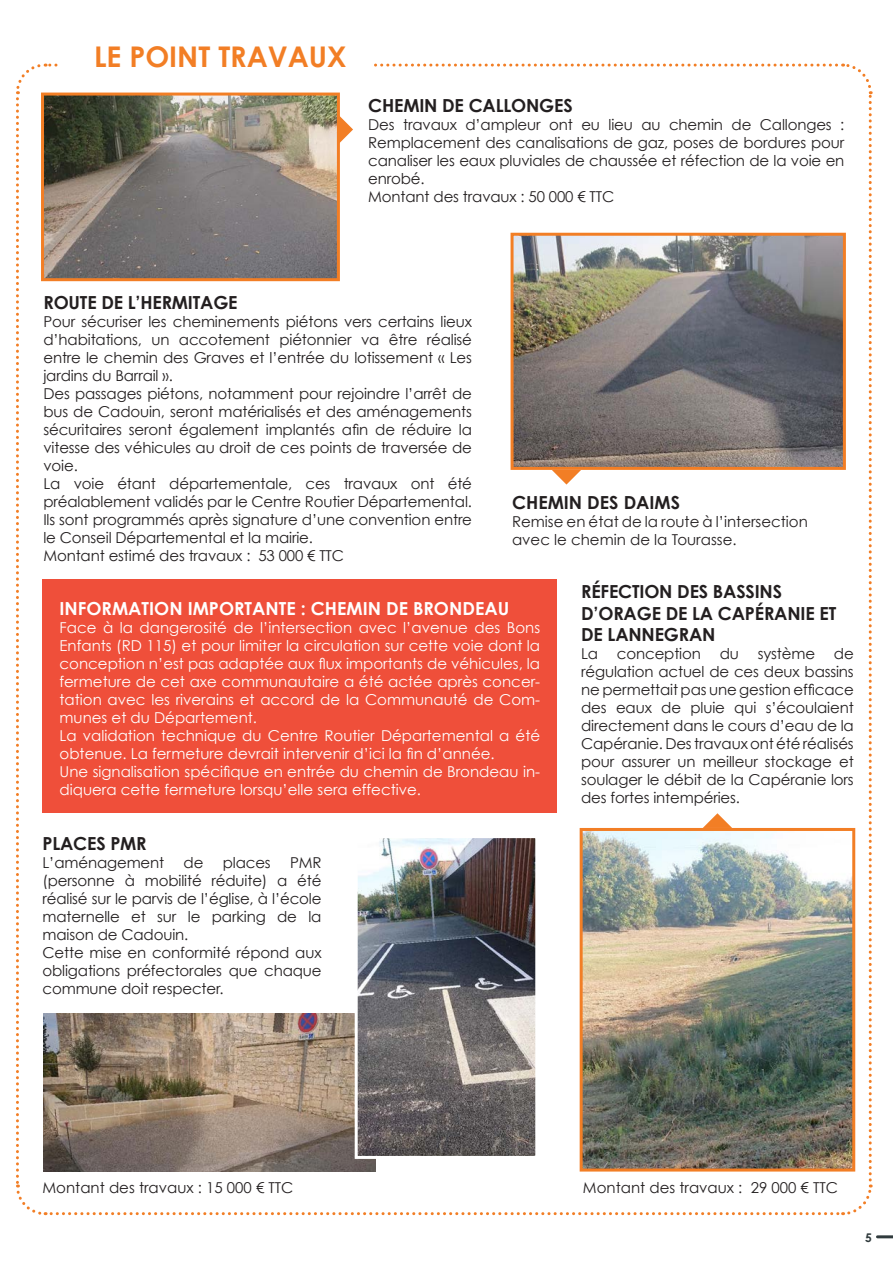
<style>
.page{position:relative;width:893px;height:1263px;background:#fff}
.page>*{position:absolute;margin:0;border:0;box-sizing:border-box;transform-origin:0 0}
.t1{font:700 28.5px "Century Gothic";color:#f27e25}
.t2{font:700 18px/21.6px "Century Gothic";letter-spacing:-.01em;color:#231f20}
.t3{font:700 18px "Century Gothic";color:#fff}
.t4{font:15px/18px "Century Gothic";letter-spacing:-.01em;color:#231f20;text-align:justify}
.t5{font:15px/18px "Century Gothic";color:#fff}
.t6{font:700 12px "Century Gothic";color:#303b3d}
</style>
<div class="page">
<hr style="left:877px;top:1235px;width:16px;height:3px;background:#303b3d">
<img style="left:16px;top:63px;width:857px;height:1153px">
<p class="t1" style="left:94px;top:39px;width:254px">LE POINT TRAVAUX</p>
<p class="t2" style="left:368px;top:94px;width:206px">CHEMIN DE CALLONGES</p>
<p class="t4" style="left:368px;top:115px;width:478px">Des travaux d’ampleur ont eu lieu au chemin de Callonges :<br>Remplacement des canalisations de gaz, poses de bordures pour canaliser les eaux pluviales de chaussée et réfection de la voie en enrobé.</p>
<p class="t4" style="left:368px;top:187px;width:248px">Montant des travaux : 50 000 € TTC</p>
<p class="t2" style="left:43px;top:291px;width:196px">ROUTE DE L’HERMITAGE</p>
<p class="t4" style="left:43px;top:312px;width:430px">Pour sécuriser les cheminements piétons vers certains lieux d’habitations, un accotement piétonnier va être réalisé entre le chemin des Graves et l’entrée du lotissement « Les jardins du Barrail ».</p>
<p class="t4" style="left:43px;top:384px;width:430px">Des passages piétons, notamment pour rejoindre l’arrêt de bus de Cadouin, seront matérialisés et des aménagements sécuritaires seront également implantés afin de réduire la vitesse des véhicules au droit de ces points de traversée de voie.</p>
<p class="t4" style="left:43px;top:474px;width:430px">La voie étant départementale, ces travaux ont été préalablement validés par le Centre Routier Départemental.<br>Ils sont programmés après signature d’une convention entre le Conseil Départemental et la mairie.</p>
<p class="t4" style="left:43px;top:546px;width:302px">Montant estimé des travaux : 53 000 € TTC</p>
<p class="t3" style="left:60px;top:597px;width:451px">INFORMATION IMPORTANTE : CHEMIN DE BRONDEAU</p>
<p class="t5" style="left:60px;top:618px;width:482px;text-align:justify">Face à la dangerosité de l’intersection avec l’avenue des Bons Enfants (RD 115) et pour limiter la circulation sur cette voie dont la conception n’est pas adaptée aux flux importants de véhicules, la fermeture de cet axe communautaire a été actée après concer&shy;tation avec les riverains et accord de la Communauté de Com&shy;munes et du Département.</p>
<p class="t5" style="left:60px;top:726px;width:482px">La validation technique du Centre Routier Départemental a été obtenue. La fermeture devrait intervenir d’ici la fin d’année.</p>
<p class="t5" style="left:60px;top:762px;width:482px">Une signalisation spécifique en entrée du chemin de Brondeau in&shy;diquera cette fermeture lorsqu’elle sera effective.</p>
<p class="t2" style="left:512px;top:491px;width:170px">CHEMIN DES DAIMS</p>
<p class="t4" style="left:512px;top:512px;width:297px">Remise en état de la route à l’intersection avec le chemin de la Tourasse.</p>
<p class="t2" style="left:581px;top:580px;width:257px">RÉFECTION DES BASSINS<br>D’ORAGE DE LA CAPÉRANIE ET<br>DE LANNEGRAN</p>
<p class="t4" style="left:581px;top:645px;width:274px">La conception du système de régulation actuel de ces deux bassins ne permettait pas une gestion efficace des eaux de pluie qui s’écoulaient directement dans le cours d’eau de la Capéranie. Des travaux ont été réalisés pour assurer un meilleur stockage et soulager le débit de la Capéranie lors des fortes intempéries.</p>
<p class="t2" style="left:43px;top:832px;width:106px">PLACES PMR</p>
<p class="t4" style="left:43px;top:853px;width:123px">L’aménagement</p>
<p class="t4" style="left:184px;top:853px;width:21px">de</p>
<p class="t4" style="left:223px;top:853px;width:49px">places</p>
<p class="t4" style="left:43px;top:853px;width:281px;text-indent:248px">PMR (personne à mobilité réduite) a été réalisé sur le parvis de l’église, à l’école maternelle et sur le parking de la maison de Cadouin.</p>
<p class="t4" style="left:43px;top:943px;width:281px">Cette mise en conformité répond aux obligations préfectorales que chaque commune doit respecter.</p>
<p class="t4" style="left:43px;top:1178px;width:252px">Montant des travaux : 15 000 € TTC</p>
<p class="t4" style="left:583px;top:1178px;width:257px">Montant des travaux : 29 000 € TTC</p>
<p class="t6" style="left:865px;top:1230px;width:8px">5</p>
</div>
